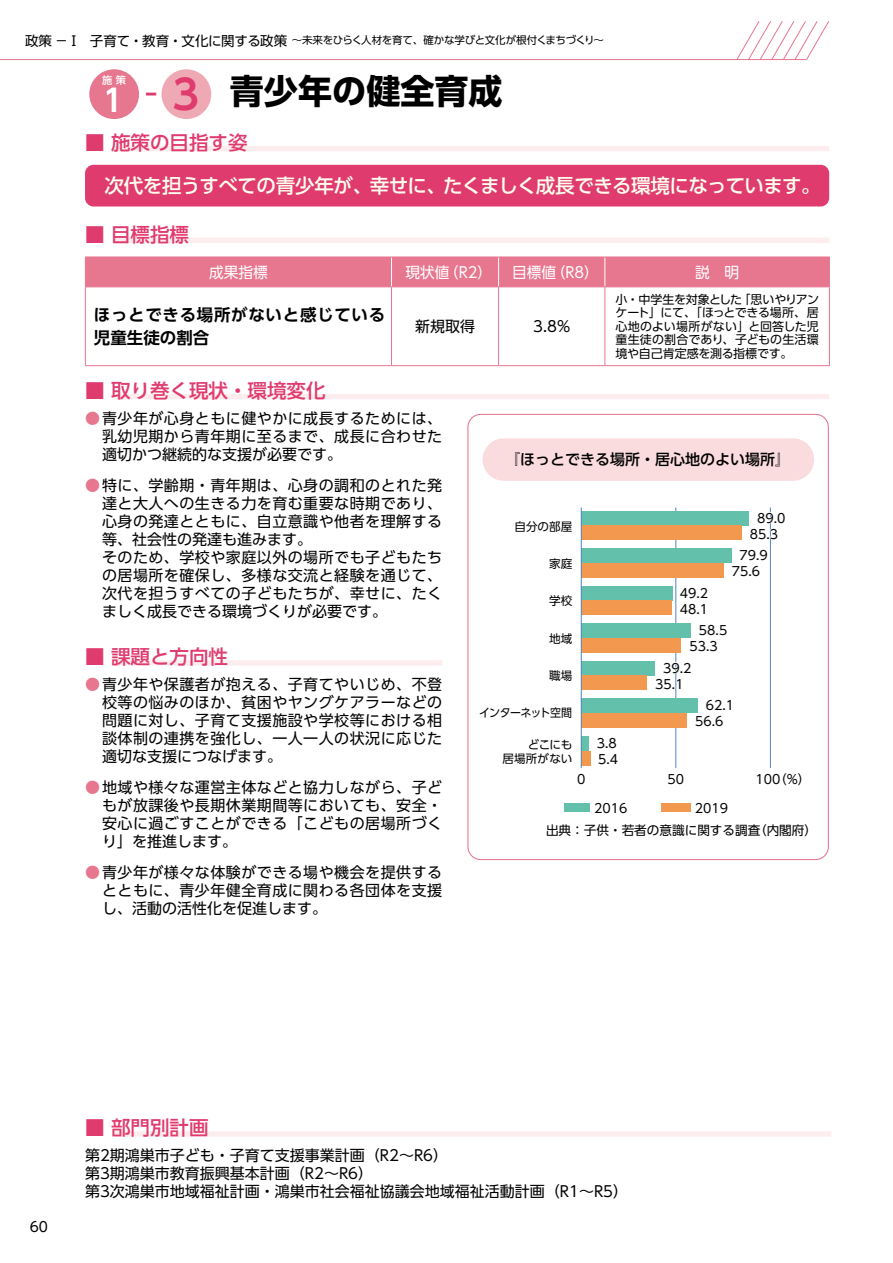
<style>
.page{position:relative;width:893px;height:1263px;background:#fff}
.page>*{position:absolute;margin:0;border:0;box-sizing:border-box;transform-origin:0 0}
.t1{font:700 34.05px "UD Shin Go Pro";color:#000}
.t2{font:700 30.6px "UD Shin Go Pro De";color:#fff}
.t3{font:500 19.5px "UD Shin Go Pro";letter-spacing:-.03em;color:#fffeee}
.t4{font:500 19.5px "UD Shin Go Pro";color:#e03b6f}
.t5{font:700 16.5px/22.5px "UD Shin Go Pro De";letter-spacing:.04em;color:#000}
.t6{font:15px/18px "UD Shin Go Pro";letter-spacing:.03em;color:#000;text-align:justify}
.t7{font:15px/18px "UD Shin Go Pro";color:#000}
.t8{font:15px "UD Shin Go Pro";color:#fff}
.t9{font:500 15px "UD Shin Go Pro";color:#000}
.t10{font:13.8px "UD Shin M Go Pro";color:#000}
.t11{font:12.6px/15.9px "UD Shin Go Pr 6";color:#000}
.t12{font:12px/13.5px "UD Shin Go Pro";color:#000;text-align:justify}
.t13{font:11.55px/14.2px "UD Shin Go Pr 6";color:#000;text-align:right}
.t14{font:11.55px "UD Shin Go Pr 6";letter-spacing:-.05em;color:#000;scale:.95 1}
.t15{font:10.5px "UD Shin Go Pro";letter-spacing:-.025em;color:#000}
.t16{font:500 10.2px "UD Shin Go Pro";color:#fff}
.s1{font-size:13.5px}
.s2{font-size:40.5px;color:#e03b6f}
.s3{color:#e7768f}
</style>
<div class="page">
<hr style="left:0;top:59px;width:806px;height:1px;background:#e7768f">
<svg style="left:736px;top:21px;width:93px;height:39px"></svg>
<div style="left:115px;top:146px;width:714px;height:5px;background:#fdedef"></div>
<div style="left:85px;top:165px;width:744px;height:41px;background:#e03b6f;border-radius:9px"></div>
<div style="left:115px;top:238px;width:714px;height:5px;background:#fdedef"></div>
<div style="left:115px;top:394px;width:714px;height:5px;background:#fdedef"></div>
<div style="left:115px;top:660px;width:327px;height:6px;background:#fdedef"></div>
<div style="left:86px;top:258px;width:743px;height:29px;background:#e7768f"></div>
<hr style="left:391px;top:257px;width:1px;height:30px;background:#fff">
<hr style="left:498px;top:257px;width:1px;height:30px;background:#fff">
<hr style="left:605px;top:257px;width:1px;height:30px;background:#fff">
<hr style="left:85px;top:257px;width:1px;height:30px;background:#e7768f">
<hr style="left:85px;top:257px;width:306px;height:1px;background:#e7768f">
<hr style="left:392px;top:257px;width:107px;height:1px;background:#e7768f">
<hr style="left:499px;top:257px;width:106px;height:1px;background:#e7768f">
<hr style="left:605px;top:257px;width:225px;height:1px;background:#e7768f">
<hr style="left:829px;top:257px;width:1px;height:30px;background:#e7768f">
<hr style="left:85px;top:287px;width:1px;height:78px;background:#e7768f">
<hr style="left:85px;top:287px;width:306px;height:1px;background:#e7768f">
<hr style="left:392px;top:287px;width:107px;height:1px;background:#e7768f">
<hr style="left:499px;top:287px;width:106px;height:1px;background:#e7768f">
<hr style="left:605px;top:287px;width:225px;height:1px;background:#e7768f">
<hr style="left:391px;top:287px;width:1px;height:78px;background:#e7768f">
<hr style="left:498px;top:287px;width:1px;height:78px;background:#e7768f">
<hr style="left:605px;top:287px;width:1px;height:78px;background:#e7768f">
<hr style="left:829px;top:287px;width:1px;height:78px;background:#e7768f">
<hr style="left:85px;top:365px;width:306px;height:1px;background:#e7768f">
<hr style="left:392px;top:365px;width:107px;height:1px;background:#e7768f">
<hr style="left:499px;top:365px;width:106px;height:1px;background:#e7768f">
<hr style="left:605px;top:365px;width:225px;height:1px;background:#e7768f">
<div style="left:89px;top:69px;width:50px;height:50px;background:#e7768f;border-radius:50%"></div>
<div style="left:161px;top:69px;width:50px;height:50px;background:#efa9b4;border-radius:50%"></div>
<div style="left:482px;top:438px;width:332px;height:43px;background:#fadcdf;border-radius:21px"></div>
<hr style="left:676px;top:507px;width:1px;height:261px;background:#5185c5">
<hr style="left:770px;top:507px;width:1px;height:261px;background:#5185c5">
<div style="left:581px;top:511px;width:168px;height:15px;background:#63c0ab"></div>
<div style="left:581px;top:526px;width:160px;height:14px;background:#f3994f"></div>
<div style="left:581px;top:548px;width:150px;height:15px;background:#63c0ab"></div>
<div style="left:581px;top:563px;width:142px;height:15px;background:#f3994f"></div>
<div style="left:581px;top:586px;width:92px;height:15px;background:#63c0ab"></div>
<div style="left:581px;top:601px;width:91px;height:14px;background:#f3994f"></div>
<div style="left:581px;top:623px;width:110px;height:15px;background:#63c0ab"></div>
<div style="left:581px;top:638px;width:100px;height:15px;background:#f3994f"></div>
<div style="left:581px;top:661px;width:74px;height:15px;background:#63c0ab"></div>
<div style="left:581px;top:676px;width:66px;height:14px;background:#f3994f"></div>
<div style="left:581px;top:698px;width:116px;height:15px;background:#63c0ab"></div>
<div style="left:581px;top:713px;width:106px;height:15px;background:#f3994f"></div>
<div style="left:581px;top:736px;width:8px;height:15px;background:#63c0ab"></div>
<div style="left:581px;top:751px;width:9px;height:14px;background:#f3994f"></div>
<div style="left:661px;top:804px;width:29px;height:8px;background:#f3994f"></div>
<div style="left:565px;top:804px;width:25px;height:8px;background:#63c0ab"></div>
<hr style="left:581px;top:507px;width:1px;height:261px;background:#5185c5">
<svg style="left:769px;top:511px;width:2px;height:29px"></svg>
<svg style="left:731px;top:549px;width:1px;height:14px"></svg>
<svg style="left:675px;top:661px;width:2px;height:29px"></svg>
<svg style="left:697px;top:698px;width:1px;height:15px"></svg>
<div style="left:115px;top:1131px;width:716px;height:5px;background:#fdedef"></div>
<p class="t15" style="left:25px;top:32px;width:581px"><span class="s1">政策 − Ⅰ　⼦育て・教育・⽂化に関する政策</span> 〜未来をひらく⼈材を育て、確かな学びと⽂化が根付くまちづくり〜</p>
<p class="t16" style="left:102px;top:72px;width:25px">施 策</p>
<h1 class="t1" style="left:230px;top:63px;width:274px">青少年の健全育成</h1>
<h2 class="t2" style="left:103px;top:76px;width:98px">1 <sup>-</sup><span class="s2">3</span></h2>
<h3 class="t4" style="left:85px;top:127px;width:164px">■ 施策の目指す姿</h3>
<h3 class="t3" style="left:85px;top:170px;width:737px">　次代を担うすべての青少年が、幸せに、たくましく成長できる環境になっています。</h3>
<h3 class="t4" style="left:85px;top:218px;width:105px">■ 目標指標</h3>
<p class="t8" style="left:209px;top:260px;width:60px">成果指標</p>
<p class="t8" style="left:405px;top:260px;width:88px">現状値（R2）</p>
<p class="t8" style="left:512px;top:260px;width:88px">目標値（R8）</p>
<p class="t8" style="left:695px;top:260px;width:46px">説　明</p>
<p class="t5" style="left:94px;top:303px;width:293px">ほっとできる場所がないと感じている児童生徒の割合</p>
<p class="t12" style="left:615px;top:292px;width:205px">小・中学生を対象とした「思いやりアンケート」にて、「ほっとできる場所、居心地のよい場所がない」と回答した児童生徒の割合であり、子どもの生活環境や自己肯定感を測る指標です。</p>
<p class="t6" style="left:415px;top:317px;width:61px">新規取得</p>
<p class="t6" style="left:533px;top:317px;width:39px">3.8%</p>
<h3 class="t4" style="left:85px;top:375px;width:242px">■ 取り巻く現状・環境変化</h3>
<p class="t6" style="left:102px;top:409px;width:342px;text-indent:-17px"><span class="s3">●</span>青少年が心身ともに健やかに成長するためには、乳幼児期から青年期に至るまで、成長に合わせた適切かつ継続的な支援が必要です。</p>
<p class="t6" style="left:102px;top:476px;width:342px;text-align:left;text-indent:-17px"><span class="s3">●</span>特に、学齢期・青年期は、心身の調和のとれた発達と大人への生きる力を育む重要な時期であり、心身の発達とともに、自立意識や他者を理解する等、社会性の発達も進みます。<br>そのため、学校や家庭以外の場所でも子どもたちの居場所を確保し、多様な交流と経験を通じて、次代を担うすべての子どもたちが、幸せに、たくましく成長できる環境づくりが必要です。</p>
<h3 class="t4" style="left:85px;top:641px;width:144px">■ 課題と方向性</h3>
<p class="t6" style="left:102px;top:675px;width:342px;text-indent:-17px"><span class="s3">●</span>青少年や保護者が抱える、子育てやいじめ、不登校等の悩みのほか、貧困やヤングケアラーなどの問題に対し、子育て支援施設や学校等における相談体制の連携を強化し、一人一人の状況に応じた適切な支援につなげます。</p>
<p class="t6" style="left:102px;top:778px;width:342px;text-indent:-17px"><span class="s3">●</span>地域や様々な運営主体などと協力しながら、子どもが放課後や長期休業期間等においても、安全・安心に過ごすことができる「こどもの居場所づくり」を推進します。</p>
<p class="t6" style="left:102px;top:863px;width:342px;text-indent:-17px"><span class="s3">●</span>青少年が様々な体験ができる場や機会を提供するとともに、青少年健全育成に関わる各団体を支援し、活動の活性化を促進します。</p>
<p class="t9" style="left:505px;top:447px;width:287px">『ほっとできる場所・居心地のよい場所』</p>
<p class="t13" style="left:514px;top:519px;width:59px">自分の部屋</p>
<p class="t13" style="left:549px;top:556px;width:25px">家庭</p>
<p class="t13" style="left:549px;top:593px;width:25px">学校</p>
<p class="t13" style="left:549px;top:631px;width:25px">地域</p>
<p class="t13" style="left:549px;top:668px;width:25px">職場</p>
<p class="t14" style="left:479px;top:703px;width:100px">インターネット空間</p>
<p class="t13" style="left:503px;top:737px;width:71px">どこにも<br>居場所がない</p>
<p class="t11" style="left:597px;top:734px;width:23px">3.8<br>5.4</p>
<p class="t11" style="left:750px;top:510px;width:37px;text-align:center">89.0<br>85.3</p>
<p class="t11" style="left:732px;top:547px;width:38px;text-indent:8px">79.9<br>75.6</p>
<p class="t11" style="left:680px;top:585px;width:30px">49.2<br>48.1</p>
<p class="t11" style="left:689px;top:622px;width:39px;text-indent:10px">58.5<br>53.3</p>
<p class="t11" style="left:655px;top:660px;width:38px;text-indent:8px">39.2<br>35.1</p>
<p class="t11" style="left:695px;top:697px;width:41px;text-indent:11px">62.1<br>56.6</p>
<p class="t11" style="left:577px;top:771px;width:10px">0</p>
<p class="t11" style="left:667px;top:771px;width:18px">50</p>
<p class="t11" style="left:755px;top:771px;width:56px">100（%）</p>
<p class="t11" style="left:594px;top:800px;width:35px">2016</p>
<p class="t11" style="left:546px;top:797px;width:273px;line-height:21.9px;text-indent:149px">2019<br>出典：子供・若者の意識に関する調査（内閣府）</p>
<p class="t10" style="left:30px;top:1215px;width:20px">60</p>
<h3 class="t4" style="left:85px;top:1112px;width:125px">■ 部門別計画</h3>
<p class="t7" style="left:85px;top:1146px;width:545px">第2期鴻巣市子ども・子育て支援事業計画（R2～R6）<br>第3期鴻巣市教育振興基本計画（R2～R6）<br>第3次鴻巣市地域福祉計画・鴻巣市社会福祉協議会地域福祉活動計画（R1～R5）</p>
</div>
